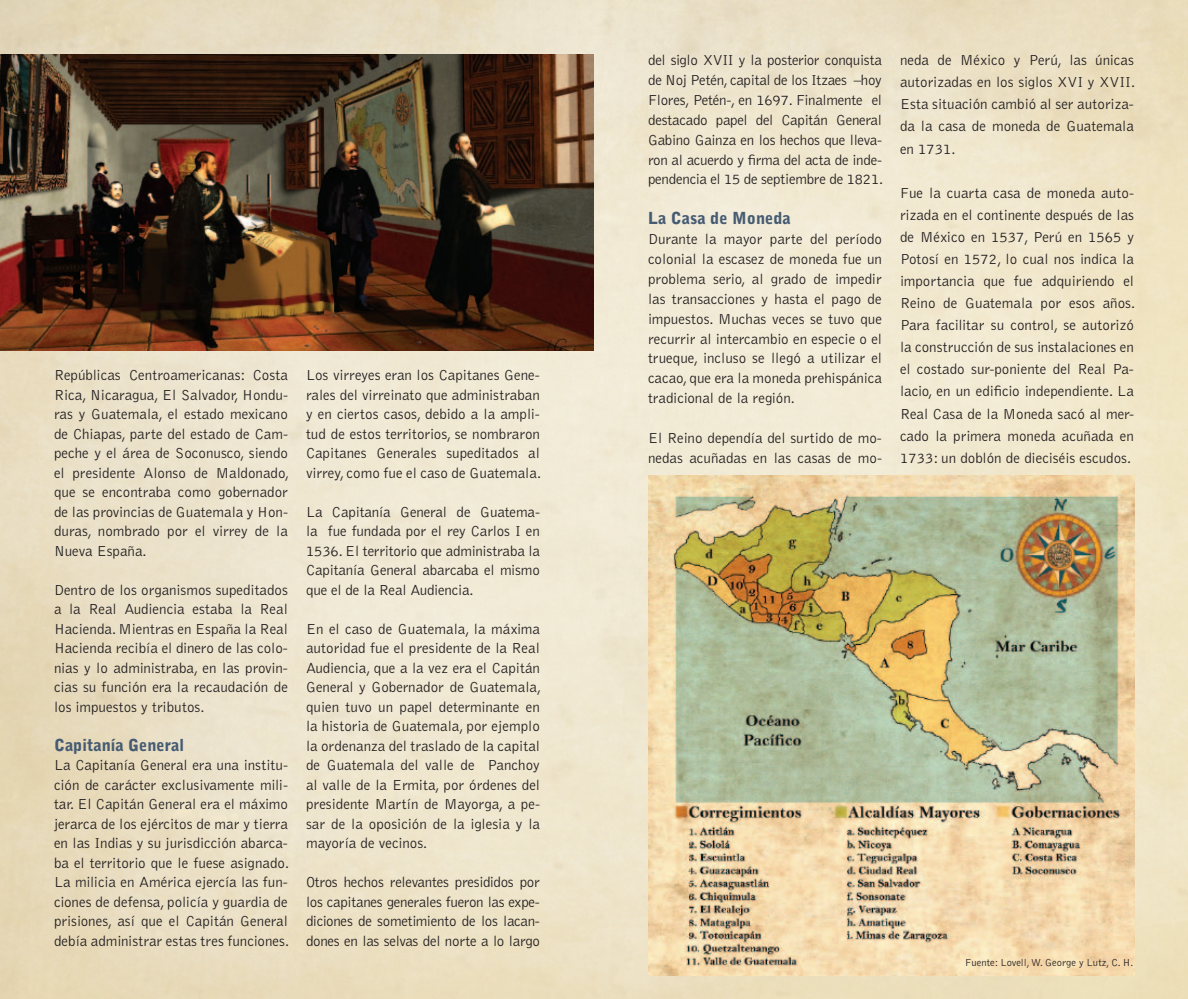
<style>
.page{position:relative;width:1188px;height:999px;background:#fff}
.page>*{position:absolute;margin:0;border:0;box-sizing:border-box;transform-origin:0 0}
.t1{font:900 16.5px "Bell Gothic";color:#455b73}
.t2{font:300 15px/19.5px "Bell Gothic";color:#231f20;text-align:justify}
.t3{font:300 10.5px "Bell Gothic";color:#231f20}
</style>
<div class="page">
<img style="left:0;top:0;width:1188px;height:999px">
<img style="left:0;top:54px;width:594px;height:296px">
<img style="left:649px;top:475px;width:485px;height:500px">
<p class="t2" style="left:54px;top:366px;width:237px">Repúblicas Centroamericanas: Costa Rica, Nicaragua, El Salvador, Hondu&shy;ras y Guatemala, el estado mexicano de Chiapas, parte del estado de Cam&shy;peche y el área de Soconusco, siendo el presidente Alonso de Maldonado, que se encontraba como gobernador de las provincias de Guatemala y Hon&shy;duras, nombrado por el virrey de la Nueva España.</p>
<p class="t2" style="left:54px;top:580px;width:236px">Dentro de los organismos supeditados a la Real Audiencia estaba la Real Hacienda. Mientras en España la Real Hacienda recibía el dinero de las colo&shy;nias y lo administraba, en las provin&shy;cias su función era la recaudación de los impuestos y tributos.</p>
<p class="t1" style="left:54px;top:735px;width:132px">Capitanía General</p>
<p class="t2" style="left:54px;top:756px;width:237px">La Capitanía General era una institu&shy;ción de carácter exclusivamente mili&shy;tar. El Capitán General era el máximo jerarca de los ejércitos de mar y tierra en las Indias y su jurisdicción abarca&shy;ba el territorio que le fuese asignado.<br>La milicia en América ejercía las fun&shy;ciones de defensa, policía y guardia de prisiones, así que el Capitán General debía administrar estas tres funciones.</p>
<p class="t2" style="left:306px;top:366px;width:237px">Los virreyes eran los Capitanes Gene&shy;rales del virreinato que administraban y en ciertos casos, debido a la ampli&shy;tud de estos territorios, se nombraron Capitanes Generales supeditados al virrey, como fue el caso de Guatemala.</p>
<p class="t2" style="left:306px;top:502px;width:235px">La Capitanía General de Guatema&shy;la fue fundada por el rey Carlos I en 1536. El territorio que administraba la Capitanía General abarcaba el mismo que el de la Real Audiencia.</p>
<p class="t2" style="left:306px;top:619px;width:237px">En el caso de Guatemala, la máxima autoridad fue el presidente de la Real Audiencia, que a la vez era el Capitán General y Gobernador de Guatemala, quien tuvo un papel determinante en la historia de Guatemala, por ejemplo la ordenanza del traslado de la capital de Guatemala del valle de Panchoy al valle de la Ermita, por órdenes del presidente Martín de Mayorga, a pe&shy;sar de la oposición de la iglesia y la mayoría de vecinos.</p>
<p class="t2" style="left:306px;top:873px;width:235px">Otros hechos relevantes presididos por los capitanes generales fueron las expe&shy;diciones de sometimiento de los lacan&shy;dones en las selvas del norte a lo largo</p>
<p class="t2" style="left:648px;top:51px;width:237px">del siglo XVII y la posterior conquista de Noj Petén, capital de los Itzaes –hoy Flores, Petén-, en 1697. Finalmente el destacado papel del Capitán General Gabino Gainza en los hechos que lleva&shy;ron al acuerdo y firma del acta de inde&shy;pendencia el 15 de septiembre de 1821.</p>
<p class="t1" style="left:648px;top:209px;width:144px">La Casa de Moneda</p>
<p class="t2" style="left:648px;top:230px;width:236px">Durante la mayor parte del período colonial la escasez de moneda fue un problema serio, al grado de impedir las transacciones y hasta el pago de impuestos. Muchas veces se tuvo que recurrir al intercambio en especie o el trueque, incluso se llegó a utilizar el cacao, que era la moneda prehispánica tradicional de la región.</p>
<p class="t2" style="left:648px;top:428px;width:236px">El Reino dependía del surtido de mo&shy;nedas acuñadas en las casas de mo-</p>
<p class="t2" style="left:900px;top:50px;width:237px;line-height:22px">neda de México y Perú, las únicas autorizadas en los siglos XVI y XVII.<br>Esta situación cambió al ser autoriza&shy;da la casa de moneda de Guatemala en 1731.</p>
<p class="t2" style="left:900px;top:182px;width:237px;line-height:22px">Fue la cuarta casa de moneda auto&shy;rizada en el continente después de las de México en 1537, Perú en 1565 y Potosí en 1572, lo cual nos indica la importancia que fue adquiriendo el Reino de Guatemala por esos años.<br>Para facilitar su control, se autorizó la construcción de sus instalaciones en el costado sur-poniente del Real Pa&shy;lacio, en un edificio independiente. La Real Casa de la Moneda sacó al mer&shy;cado la primera moneda acuñada en 1733: un doblón de dieciséis escudos.</p>
<p class="t3" style="left:965px;top:957px;width:170px">Fuente: Lovell, W. George y Lutz, C. H.</p>
</div>
